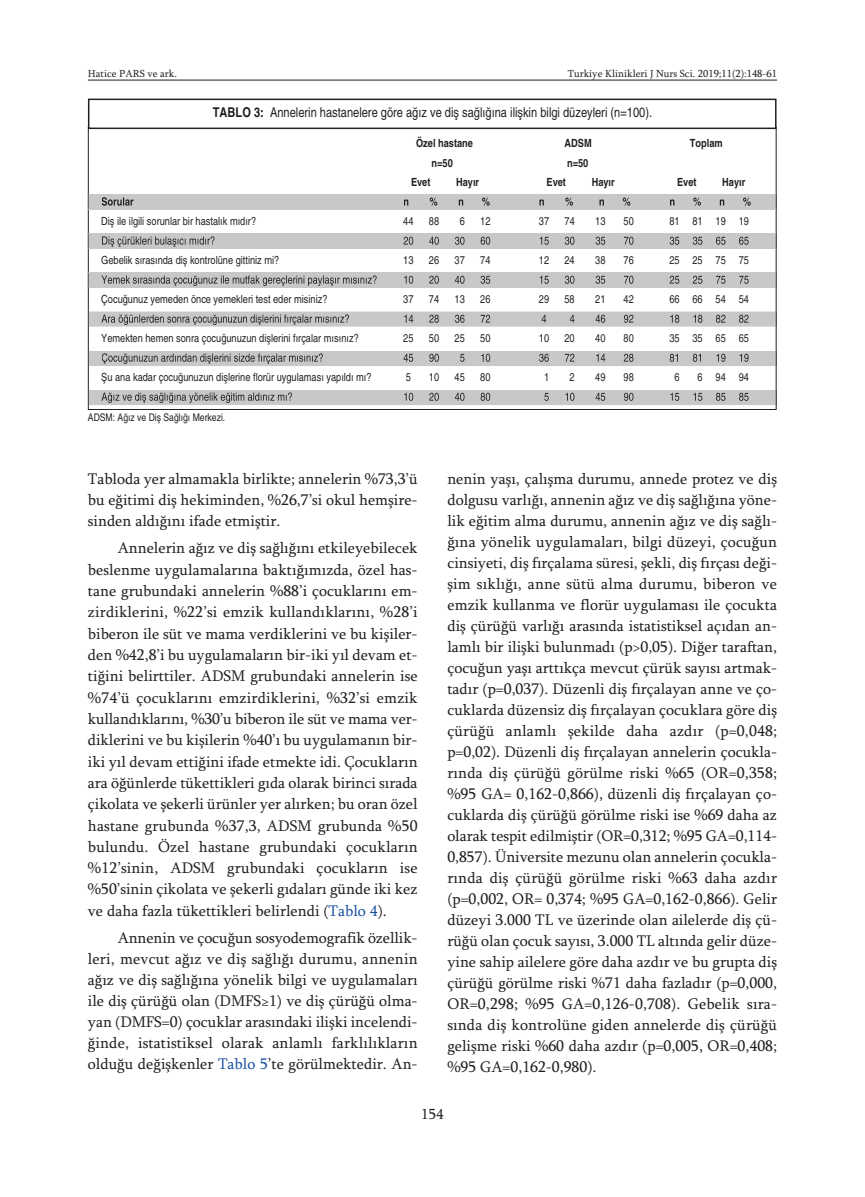
<style>
.page{position:relative;width:865px;height:1197px;background:#fff}
.page>*{position:absolute;margin:0;border:0;box-sizing:border-box;transform-origin:0 0}
.t1{font:15.75px/21px "Sylfaen";color:#231f20;text-align:justify}
.t2{font:15px "Sylfaen";color:#231f20}
.t3{font:condensed 13.5px "Helvetica";color:#231f20}
.t4{font:condensed 11.25px "Helvetica";color:#231f20}
.t5{font:700 condensed 11.25px "Helvetica";color:#231f20}
.t6{font:10.5px "Sylfaen";color:#231f20}
.t7{font:condensed 10.5px "Helvetica";color:#231f20}
.s1{font-weight:700}
.s2{color:#1c52a4}
</style>
<div class="page">
<hr style="left:88px;top:80px;width:689px;height:1px;background:#231f20">
<div style="left:88px;top:99px;width:688px;height:30px;border:2px solid #231f20"></div>
<div style="left:89px;top:194px;width:686px;height:15px;background:#c7c8ca"></div>
<svg style="left:88px;top:194px;width:1px;height:15px"></svg>
<svg style="left:775px;top:194px;width:2px;height:15px"></svg>
<svg style="left:102px;top:197px;width:31px;height:9px"></svg>
<svg style="left:404px;top:197px;width:297px;height:9px"></svg>
<div style="left:89px;top:233px;width:686px;height:15px;background:#c7c8ca"></div>
<svg style="left:88px;top:233px;width:1px;height:15px"></svg>
<svg style="left:775px;top:233px;width:2px;height:15px"></svg>
<svg style="left:102px;top:236px;width:57px;height:11px"></svg>
<svg style="left:89px;top:272px;width:686px;height:15px;background:#b8b9bb"></svg>
<svg style="left:88px;top:272px;width:1px;height:15px"></svg>
<svg style="left:775px;top:272px;width:2px;height:15px"></svg>
<svg style="left:101px;top:275px;width:59px;height:9px"></svg>
<svg style="left:88px;top:311px;width:689px;height:15px;background:#bababc"></svg>
<svg style="left:88px;top:351px;width:689px;height:15px;background:#b9babc"></svg>
<svg style="left:88px;top:390px;width:689px;height:15px;background:#bababc"></svg>
<p class="t6" style="left:88px;top:67px;width:91px">Hatice PARS ve ark.</p>
<p class="t6" style="left:567px;top:67px;width:211px">Turkiye Klinikleri J Nurs Sci. 2019;11(2):148-61</p>
<p class="t3" style="left:213px;top:104px;width:441px"><span class="s1">TABLO 3:</span> Annelerin hastanelere göre ağız ve diş sağlığına ilişkin bilgi düzeyleri (n=100).</p>
<p class="t5" style="left:416px;top:136px;width:58px">Özel hastane</p>
<p class="t5" style="left:564px;top:136px;width:29px">ADSM</p>
<p class="t5" style="left:690px;top:136px;width:34px">Toplam</p>
<p class="t5" style="left:431px;top:156px;width:23px">n=50</p>
<p class="t5" style="left:567px;top:156px;width:23px">n=50</p>
<p class="t5" style="left:411px;top:175px;width:21px">Evet</p>
<p class="t5" style="left:456px;top:175px;width:25px">Hayır</p>
<p class="t5" style="left:546px;top:175px;width:21px">Evet</p>
<p class="t5" style="left:591px;top:175px;width:25px">Hayır</p>
<p class="t5" style="left:677px;top:175px;width:21px">Evet</p>
<p class="t5" style="left:722px;top:175px;width:25px">Hayır</p>
<p class="t4" style="left:101px;top:214px;width:156px">Diş ile ilgili sorunlar bir hastalık mıdır?</p>
<p class="t4" style="left:403px;top:214px;width:12px">44</p>
<p class="t4" style="left:429px;top:214px;width:12px">88</p>
<p class="t4" style="left:460px;top:214px;width:7px">6</p>
<p class="t4" style="left:480px;top:214px;width:12px">12</p>
<p class="t4" style="left:539px;top:214px;width:12px">37</p>
<p class="t4" style="left:564px;top:214px;width:12px">74</p>
<p class="t4" style="left:595px;top:214px;width:12px">13</p>
<p class="t4" style="left:623px;top:214px;width:12px">50</p>
<p class="t4" style="left:669px;top:214px;width:81px">81 81 19 19</p>
<p class="t4" style="left:101px;top:253px;width:179px">Gebelik sırasında diş kontrolüne gittiniz mi?</p>
<p class="t4" style="left:403px;top:253px;width:12px">13</p>
<p class="t4" style="left:429px;top:253px;width:12px">26</p>
<p class="t4" style="left:454px;top:253px;width:12px">37</p>
<p class="t4" style="left:480px;top:253px;width:12px">74</p>
<p class="t4" style="left:539px;top:253px;width:12px">12</p>
<p class="t4" style="left:564px;top:253px;width:12px">24</p>
<p class="t4" style="left:595px;top:253px;width:12px">38</p>
<p class="t4" style="left:623px;top:253px;width:12px">76</p>
<p class="t4" style="left:669px;top:253px;width:81px">25 25 75 75</p>
<p class="t4" style="left:101px;top:292px;width:228px">Çocuğunuz yemeden önce yemekleri test eder misiniz?</p>
<p class="t4" style="left:403px;top:292px;width:12px">37</p>
<p class="t4" style="left:429px;top:292px;width:12px">74</p>
<p class="t4" style="left:454px;top:292px;width:12px">13</p>
<p class="t4" style="left:480px;top:292px;width:12px">26</p>
<p class="t4" style="left:539px;top:292px;width:12px">29</p>
<p class="t4" style="left:564px;top:292px;width:12px">58</p>
<p class="t4" style="left:595px;top:292px;width:12px">21</p>
<p class="t4" style="left:623px;top:292px;width:12px">42</p>
<p class="t4" style="left:669px;top:292px;width:81px">66 66 54 54</p>
<p class="t4" style="left:101px;top:331px;width:259px">Yemekten hemen sonra çocuğunuzun dişlerini fırçalar mısınız?</p>
<p class="t4" style="left:403px;top:331px;width:12px">25</p>
<p class="t4" style="left:429px;top:331px;width:12px">50</p>
<p class="t4" style="left:454px;top:331px;width:12px">25</p>
<p class="t4" style="left:480px;top:331px;width:12px">50</p>
<p class="t4" style="left:539px;top:331px;width:12px">10</p>
<p class="t4" style="left:564px;top:331px;width:12px">20</p>
<p class="t4" style="left:595px;top:331px;width:12px">40</p>
<p class="t4" style="left:623px;top:331px;width:12px">80</p>
<p class="t4" style="left:669px;top:331px;width:81px">35 35 65 65</p>
<p class="t4" style="left:101px;top:370px;width:272px">Şu ana kadar çocuğunuzun dişlerine florür uygulaması yapıldı mı?</p>
<p class="t4" style="left:406px;top:370px;width:7px">5</p>
<p class="t4" style="left:429px;top:370px;width:12px">10</p>
<p class="t4" style="left:454px;top:370px;width:12px">45</p>
<p class="t4" style="left:480px;top:370px;width:12px">80</p>
<p class="t4" style="left:544px;top:370px;width:7px">1</p>
<p class="t4" style="left:569px;top:370px;width:7px">2</p>
<p class="t4" style="left:595px;top:370px;width:12px">49</p>
<p class="t4" style="left:623px;top:370px;width:12px">98</p>
<p class="t4" style="left:674px;top:370px;width:7px">6</p>
<p class="t4" style="left:697px;top:370px;width:53px">6 94 94</p>
<p class="t7" style="left:88px;top:411px;width:139px">ADSM: Ağız ve Diş Sağlığı Merkezi.</p>
<p class="t1" style="left:88px;top:468px;width:331px">Tabloda yer almamakla birlikte; annelerin %73,3’ü bu eğitimi diş hekiminden, %26,7’si okul hemşire&shy;sinden aldığını ifade etmiştir.</p>
<p class="t1" style="left:88px;top:537px;width:331px;text-indent:30px">Annelerin ağız ve diş sağlığını etkileyebilecek beslenme uygulamalarına baktığımızda, özel has&shy;tane grubundaki annelerin %88’i çocuklarını em&shy;zirdiklerini, %22’si emzik kullandıklarını, %28’i biberon ile süt ve mama verdiklerini ve bu kişiler&shy;den %42,8’i bu uygulamaların bir-iki yıl devam et&shy;tiğini belirttiler. ADSM grubundaki annelerin ise %74’ü çocuklarını emzirdiklerini, %32’si emzik kullandıklarını, %30’u biberon ile süt ve mama ver&shy;diklerini ve bu kişilerin %40’ı bu uygulamanın bir&shy;iki yıl devam ettiğini ifade etmekte idi. Çocukların ara öğünlerde tükettikleri gıda olarak birinci sırada çikolata ve şekerli ürünler yer alırken; bu oran özel hastane grubunda %37,3, ADSM grubunda %50 bulundu. Özel hastane grubundaki çocukların %12’sinin, ADSM grubundaki çocukların ise %50’sinin çikolata ve şekerli gıdaları günde iki kez ve daha fazla tükettikleri belirlendi (<span class="s2">Tablo 4</span>).</p>
<p class="t1" style="left:88px;top:927px;width:331px;text-indent:30px">Annenin ve çocuğun sosyodemografik özellik&shy;leri, mevcut ağız ve diş sağlığı durumu, annenin ağız ve diş sağlığına yönelik bilgi ve uygulamaları ile diş çürüğü olan (DMFS≥1) ve diş çürüğü olma&shy;yan (DMFS=0) çocuklar arasındaki ilişki incelendi&shy;ğinde, istatistiksel olarak anlamlı farklılıkların olduğu değişkenler <span class="s2">Tablo 5</span>’te görülmektedir. An-</p>
<p class="t1" style="left:447px;top:468px;width:331px">nenin yaşı, çalışma durumu, annede protez ve diş dolgusu varlığı, annenin ağız ve diş sağlığına yöne&shy;lik eğitim alma durumu, annenin ağız ve diş sağlı&shy;ğına yönelik uygulamaları, bilgi düzeyi, çocuğun cinsiyeti, diş fırçalama süresi, şekli, diş fırçası deği&shy;şim sıklığı, anne sütü alma durumu, biberon ve emzik kullanma ve florür uygulaması ile çocukta diş çürüğü varlığı arasında istatistiksel açıdan an&shy;lamlı bir ilişki bulunmadı (p&gt;0,05). Diğer taraftan, çocuğun yaşı arttıkça mevcut çürük sayısı artmak&shy;tadır (p=0,037). Düzenli diş fırçalayan anne ve ço&shy;cuklarda düzensiz diş fırçalayan çocuklara göre diş çürüğü anlamlı şekilde daha azdır (p=0,048; p=0,02). Düzenli diş fırçalayan annelerin çocukla&shy;rında diş çürüğü görülme riski %65 (OR=0,358; %95 GA= 0,162-0,866), düzenli diş fırçalayan ço&shy;cuklarda diş çürüğü görülme riski ise %69 daha az olarak tespit edilmiştir (OR=0,312; %95 GA=0,114- 0,857). Üniversite mezunu olan annelerin çocukla&shy;rında diş çürüğü görülme riski %63 daha azdır (p=0,002, OR= 0,374; %95 GA=0,162-0,866). Gelir düzeyi 3.000 TL ve üzerinde olan ailelerde diş çü&shy;rüğü olan çocuk sayısı, 3.000 TL altında gelir düze&shy;yine sahip ailelere göre daha azdır ve bu grupta diş çürüğü görülme riski %71 daha fazladır (p=0,000, OR=0,298; %95 GA=0,126-0,708). Gebelik sıra&shy;sında diş kontrolüne giden annelerde diş çürüğü gelişme riski %60 daha azdır (p=0,005, OR=0,408; %95 GA=0,162-0,980).</p>
<p class="t2" style="left:421px;top:1104px;width:24px">154</p>
</div>
